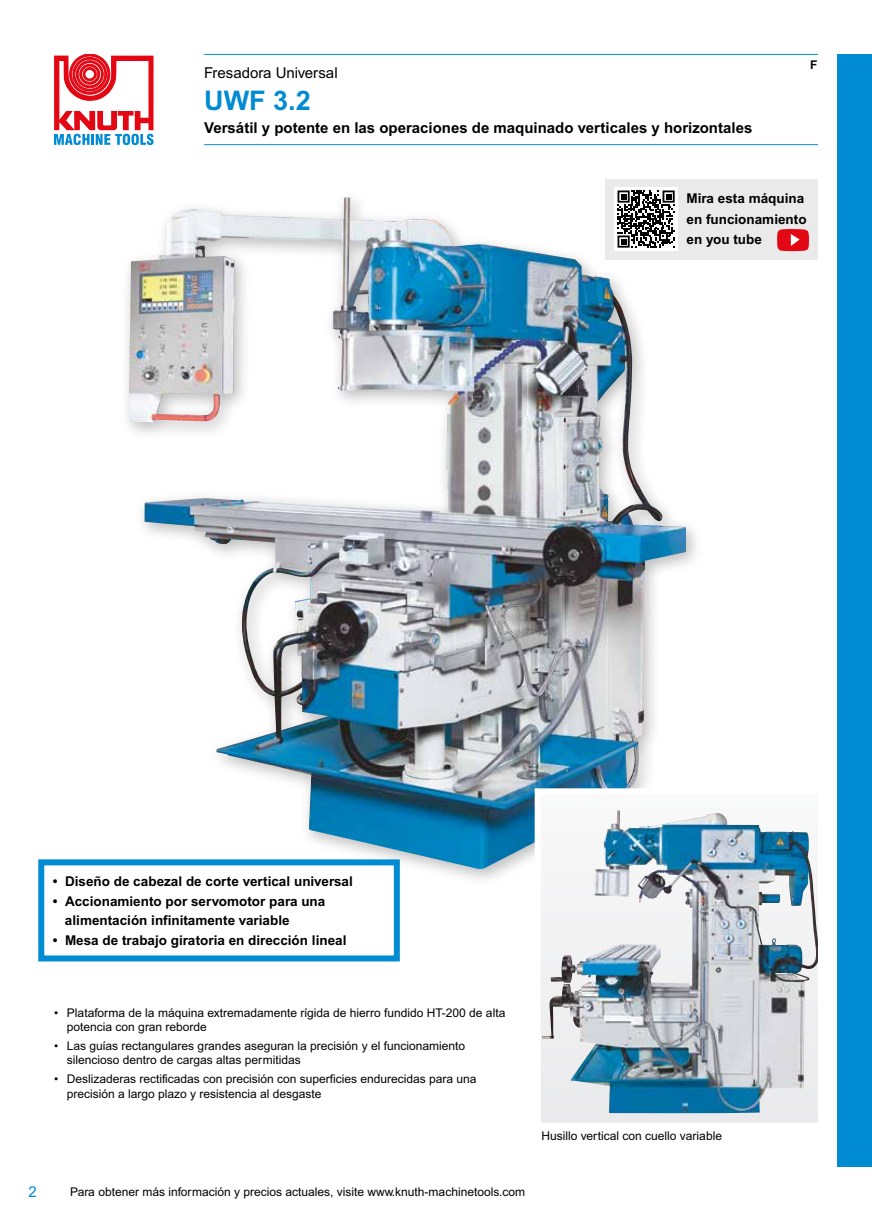
<style>
.page{position:relative;width:872px;height:1221px;background:#fff}
.page>*{position:absolute;margin:0;border:0;box-sizing:border-box;transform-origin:0 0}
.t1{font:700 27px "Arial MT Pro";color:#008bd2}
.t2{font:700 15px "Arial MT Pro";color:#000}
.t3{font:15px "Arial MT Pro";color:#000}
.t4{font:15px "Arial MT Pro";color:#008bd2}
.t5{font:700 13.5px/20.2px "Arial MT Pro";color:#000}
.t6{font:12px/14.4px "Arial MT Pro";color:#000}
.t7{font:700 12px "Arial MT Pro";color:#000}
</style>
<div class="page">
<div style="left:838px;top:54px;width:34px;height:1112px;background:#008bd2"></div>
<svg style="left:54px;top:54px;width:99px;height:91px"></svg>
<hr style="left:204px;top:54px;width:614px;height:1px;background:#008bd2">
<hr style="left:204px;top:144px;width:614px;height:1px;background:#008bd2">
<div style="left:119px;top:188px;width:585px;height:699px;background:#000;opacity:.26"></div>
<img style="left:129px;top:198px;width:329px;height:338px">
<img style="left:541px;top:795px;width:276px;height:326px">
<img style="left:593px;top:810px;width:74px;height:92px">
<div style="left:534px;top:788px;width:290px;height:340px;border:6px solid #fff"></div>
<div style="left:38px;top:859px;width:362px;height:102px;background:#fff;border:6px solid #008bd2"></div>
<div style="left:605px;top:179px;width:213px;height:80px;background:#eaeaeb"></div>
<svg style="left:777px;top:229px;width:32px;height:22px"></svg>
<div style="left:614px;top:187px;width:64px;height:64px;background:#fff"></div>
<svg style="left:617px;top:190px;width:57px;height:58px"></svg>
<p class="t3" style="left:204px;top:64px;width:135px">Fresadora Universal</p>
<h1 class="t1" style="left:204px;top:84px;width:108px">UWF 3.2</h1>
<p class="t2" style="left:204px;top:119px;width:550px">Versátil y potente en las operaciones de maquinado verticales y horizontales</p>
<p class="t7" style="left:810px;top:58px;width:9px">F</p>
<p class="t5" style="left:686px;top:189px;width:122px">Mira esta máquina en funcionamiento en you tube</p>
<p class="t5" style="left:53px;top:871px;width:302px">• Diseño de cabezal de corte vertical universal</p>
<p class="t5" style="left:65px;top:891px;width:262px;line-height:19.5px;text-indent:-12px">• Accionamiento por servomotor para una alimentación infinitamente variable</p>
<p class="t5" style="left:53px;top:930px;width:295px">• Mesa de trabajo giratoria en dirección lineal</p>
<p class="t4" style="left:28px;top:1182px;width:10px">2</p>
<p class="t6" style="left:67px;top:1006px;width:440px;text-indent:-13px">• Plataforma de la máquina extremadamente rígida de hierro fundido HT-200 de alta potencia con gran reborde</p>
<p class="t6" style="left:67px;top:1039px;width:400px;text-indent:-13px">• Las guías rectangulares grandes aseguran la precisión y el funcionamiento silencioso dentro de cargas altas permitidas</p>
<p class="t6" style="left:67px;top:1072px;width:411px;text-indent:-13px">• Deslizaderas rectificadas con precisión con superficies endurecidas para una precisión a largo plazo y resistencia al desgaste</p>
<p class="t6" style="left:541px;top:1129px;width:182px">Husillo vertical con cuello variable</p>
<p class="t6" style="left:70px;top:1184px;width:456px">Para obtener más información y precios actuales, visite www.knuth-machinetools.com</p>
</div>
